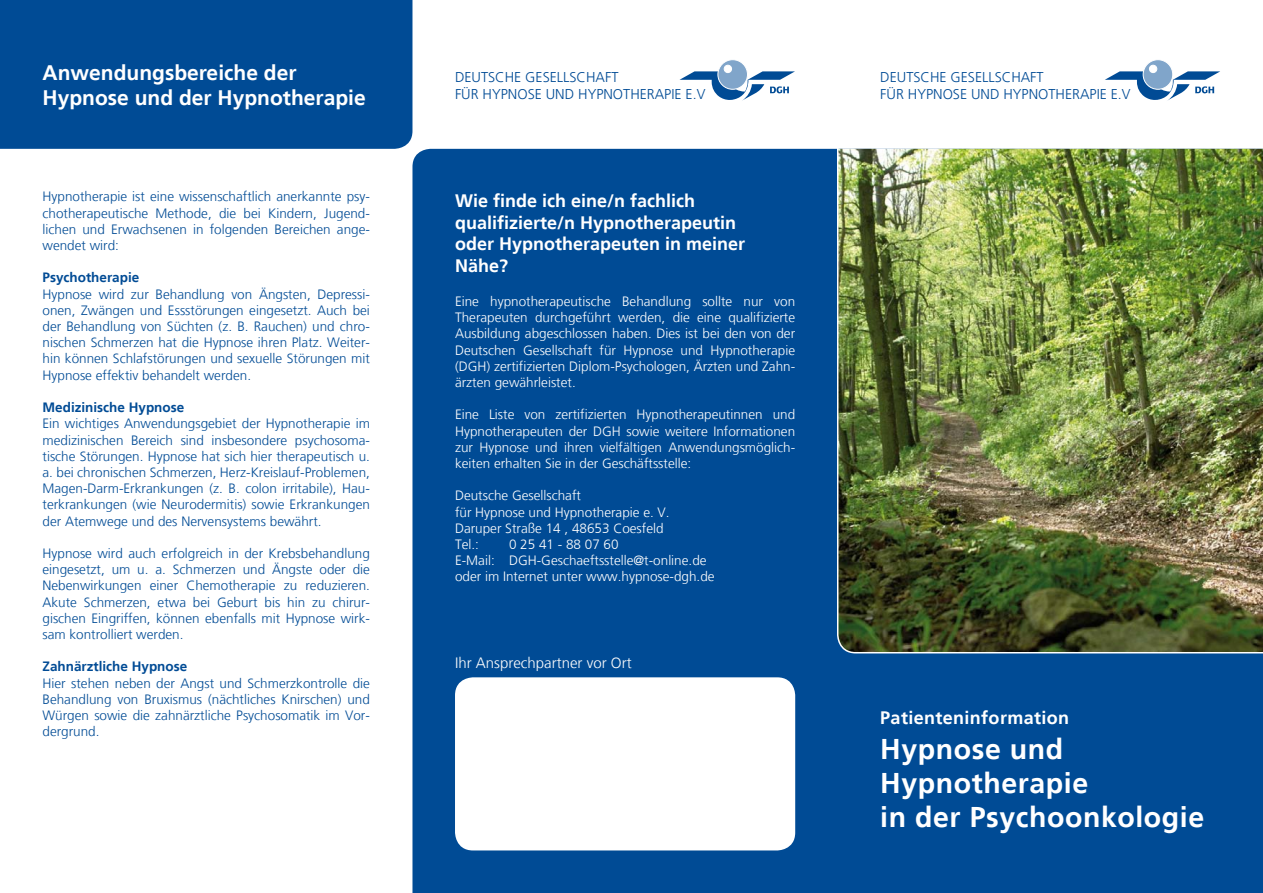
<style>
.page{position:relative;width:1263px;height:893px;background:#fff}
.page>*{position:absolute;margin:0;border:0;box-sizing:border-box;transform-origin:0 0}
.t1{font:700 28.5px "Frutiger LT";letter-spacing:.02em;color:#fff}
.t2{font:700 21px "Frutiger LT";color:#fff}
.t3{font:700 18px/21.6px "Frutiger LT";color:#fff}
.t4{font:700 18px "Frutiger LT";letter-spacing:.02em;color:#fff}
.t5{font:300 15px "Frutiger LT";color:#fff}
.t6{font:300 14.25px "Frutiger LT";color:#004b95}
.t7{font:300 13.5px/16.2px "Frutiger LT";color:#004b95;text-align:justify}
.t8{font:300 13.5px/16.2px "Frutiger LT";color:#fff;text-align:justify}
.t9{font:700 13.5px "Frutiger LT";color:#004b95}
</style>
<div class="page">
<div style="left:412px;top:149px;width:851px;height:744px;background:#004b95"></div>
<div style="left:455px;top:677px;width:340px;height:173px;background:#fff;border-radius:18px"></div>
<div style="left:0;top:0;width:412px;height:149px;background:#004b95"></div>
<svg style="left:679px;top:60px;width:116px;height:41px"></svg>
<svg style="left:1105px;top:60px;width:115px;height:41px"></svg>
<img style="left:836px;top:148px;width:427px;height:506px">
<p class="t2" style="left:43px;top:60px;width:255px">Anwendungsbereiche der</p>
<p class="t2" style="left:43px;top:85px;width:325px">Hypnose und der Hypnotherapie</p>
<p class="t7" style="left:43px;top:189px;width:329px">Hypnotherapie ist eine wissenschaftlich anerkannte psy&shy;chotherapeutische Methode, die bei Kindern, Jugend&shy;lichen und Erwachsenen in folgenden Bereichen ange&shy;wendet wird:</p>
<p class="t9" style="left:43px;top:270px;width:98px">Psychotherapie</p>
<p class="t7" style="left:43px;top:286px;width:329px">Hypnose wird zur Behandlung von Ängsten, Depressi&shy;onen, Zwängen und Essstörungen eingesetzt. Auch bei der Behandlung von Süchten (z. B. Rauchen) und chro&shy;nischen Schmerzen hat die Hypnose ihren Platz. Weiter&shy;hin können Schlafstörungen und sexuelle Störungen mit Hypnose effektiv behandelt werden.</p>
<p class="t9" style="left:43px;top:399px;width:143px">Medizinische Hypnose</p>
<p class="t7" style="left:43px;top:416px;width:329px">Ein wichtiges Anwendungsgebiet der Hypnotherapie im medizinischen Bereich sind insbesondere psychosoma&shy;tische Störungen. Hypnose hat sich hier therapeutisch u. a. bei chronischen Schmerzen, Herz-Kreislauf-Problemen, Magen-Darm-Erkrankungen (z. B. colon irritabile), Hau&shy;terkrankungen (wie Neurodermitis) sowie Erkrankungen der Atemwege und des Nervensystems bewährt.</p>
<p class="t7" style="left:43px;top:545px;width:329px">Hypnose wird auch erfolgreich in der Krebsbehandlung eingesetzt, um u. a. Schmerzen und Ängste oder die Nebenwirkungen einer Chemotherapie zu reduzieren.<br>Akute Schmerzen, etwa bei Geburt bis hin zu chirur&shy;gischen Eingriffen, können ebenfalls mit Hypnose wirk&shy;sam kontrolliert werden.</p>
<p class="t9" style="left:43px;top:659px;width:146px">Zahnärztliche Hypnose</p>
<p class="t7" style="left:43px;top:675px;width:329px">Hier stehen neben der Angst und Schmerzkontrolle die Behandlung von Bruxismus (nächtliches Knirschen) und Würgen sowie die zahnärztliche Psychosomatik im Vor&shy;dergrund.</p>
<p class="t6" style="left:455px;top:69px;width:165px">DEUTSCHE GESELLSCHAFT</p>
<p class="t6" style="left:455px;top:86px;width:252px">FÜR HYPNOSE UND HYPNOTHERAPIE E.V</p>
<p class="t3" style="left:455px;top:190px;width:283px">Wie finde ich eine/n fachlich qualifizierte/n Hypnotherapeutin</p>
<p class="t3" style="left:455px;top:233px;width:292px">oder Hypnotherapeuten in meiner<br>Nähe?</p>
<p class="t8" style="left:455px;top:293px;width:342px">Eine hypnotherapeutische Behandlung sollte nur von Therapeuten durchgeführt werden, die eine qualifizierte Ausbildung abgeschlossen haben. Dies ist bei den von der Deutschen Gesellschaft für Hypnose und Hypnotherapie (DGH) zertifizierten Diplom-Psychologen, Ärzten und Zahn&shy;ärzten gewährleistet.</p>
<p class="t8" style="left:455px;top:407px;width:342px">Eine Liste von zertifizierten Hypnotherapeutinnen und Hypnotherapeuten der DGH sowie weitere Informationen zur Hypnose und ihren vielfältigen Anwendungsmöglich&shy;keiten erhalten Sie in der Geschäftsstelle:</p>
<p class="t8" style="left:455px;top:488px;width:127px">Deutsche Gesellschaft</p>
<p class="t8" style="left:455px;top:504px;width:216px">für Hypnose und Hypnotherapie e. V.</p>
<p class="t8" style="left:455px;top:520px;width:210px">Daruper Straße 14 , 48653 Coesfeld</p>
<p class="t8" style="left:455px;top:536px;width:26px">Tel.:</p>
<p class="t8" style="left:509px;top:536px;width:111px">0 25 41 - 88 07 60</p>
<p class="t8" style="left:455px;top:553px;width:253px">E-Mail: DGH-Geschaeftsstelle@t-online.de</p>
<p class="t8" style="left:455px;top:569px;width:261px">oder im Internet unter www.hypnose-dgh.de</p>
<p class="t5" style="left:455px;top:654px;width:178px">Ihr Ansprechpartner vor Ort</p>
<p class="t6" style="left:880px;top:69px;width:165px">DEUTSCHE GESELLSCHAFT</p>
<p class="t6" style="left:880px;top:86px;width:252px">FÜR HYPNOSE UND HYPNOTHERAPIE E.V</p>
<p class="t4" style="left:880px;top:708px;width:190px">Patienteninformation</p>
<p class="t1" style="left:880px;top:732px;width:185px">Hypnose und</p>
<p class="t1" style="left:880px;top:766px;width:209px">Hypnotherapie</p>
<p class="t1" style="left:880px;top:800px;width:325px">in der Psychoonkologie</p>
</div>
